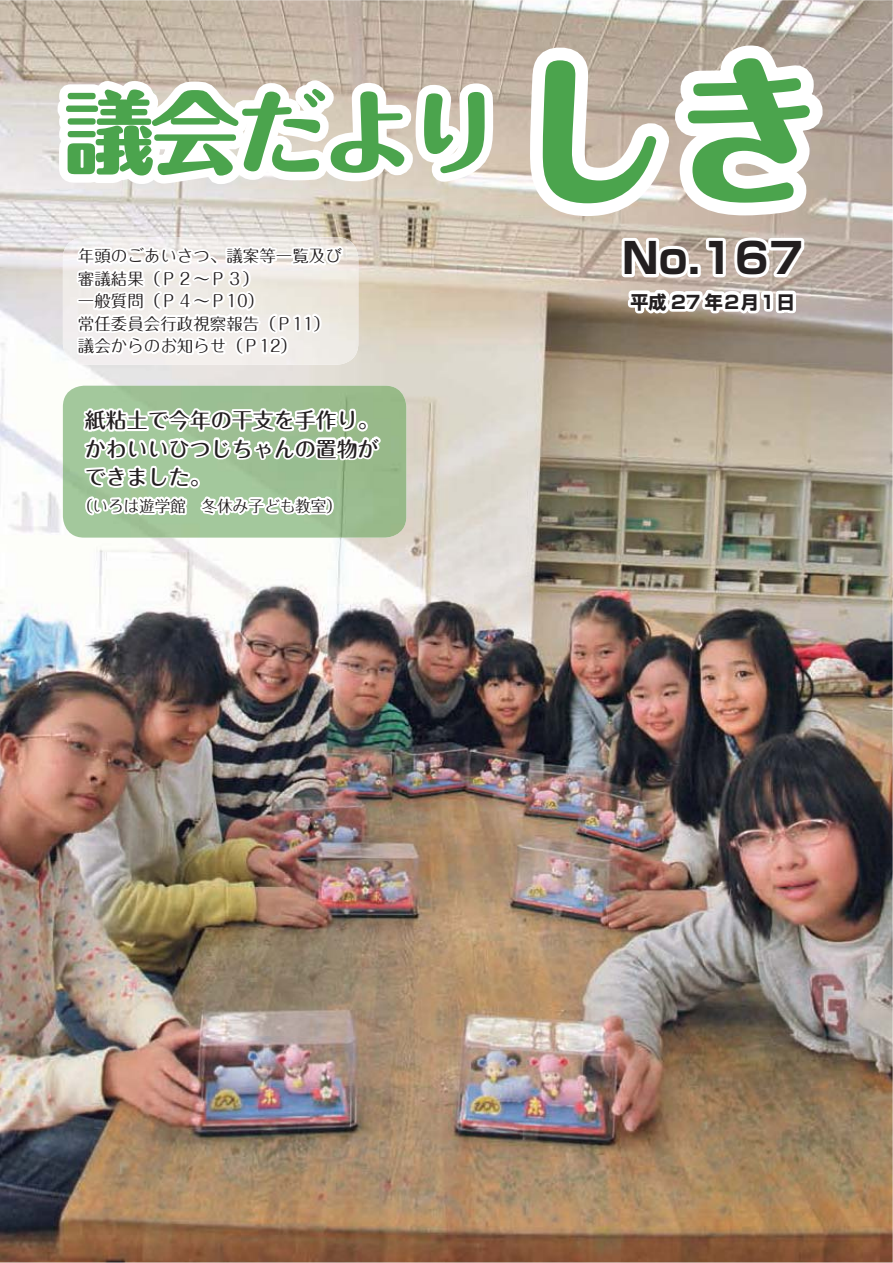
<style>
.page{position:relative;width:893px;height:1263px;background:#fff}
.page>*{position:absolute;margin:0;border:0;box-sizing:border-box;transform-origin:0 0}
.t1{font:160.5px "Maru Fo Pro Heavy 90 msp RKSJ H";color:#4ba44d}
.t2{font:90px "Maru Fo Pro Heavy 90 msp RKSJ H";letter-spacing:-.04em;color:#4ba44d}
.t3{font:42px "Shin Go Pro Bold 90 msp RKSJ H";color:#231f20}
.t4{font:21px/28.5px "Maru Fo Pro Medium 90 msp RKSJ H";color:#231f20;text-align:justify}
.t5{font:18px "Shin Go Pro Bold 90 msp RKSJ H";color:#231f20}
.t6{font:16.5px/22.5px "Maru Fo Pro Regular 90 msp RKSJ H";color:#231f20}
.t7{font:15.75px "Folk Pro Regular 90 msp RKSJ H";color:#231f20}
</style>
<div class="page">
<img style="left:0;top:0;width:893px;height:1263px">
<img style="left:63px;top:386px;width:343px;height:152px;border-radius:21px">
<img style="left:63px;top:237px;width:295px;height:128px;border-radius:21px">
<svg style="left:47px;top:67px;width:460px;height:126px"></svg>
<svg style="left:517px;top:33px;width:322px;height:290px"></svg>
<svg style="left:73px;top:204px;width:310px;height:316px"></svg>
<h2 class="t2" style="left:64px;top:99px;width:437px">議会だより</h2>
<p class="t6" style="left:78px;top:247px;width:265px">年頭のごあいさつ、議案等一覧及び</p>
<p class="t6" style="left:78px;top:270px;width:254px">審議結果（Ｐ２～Ｐ３）<br>一般質問（Ｐ４～Ｐ10）<br>常任委員会行政視察報告（Ｐ11）議会からのお知らせ（Ｐ12）</p>
<p class="t4" style="left:85px;top:409px;width:295px">紙粘土で今年の干支を手作り。かわいいひつじちゃんの置物ができました。</p>
<p class="t7" style="left:77px;top:500px;width:266px">（いろは遊学館　冬休み子ども教室）</p>
<h1 class="t1" style="left:514px;top:73px;width:316px">しき</h1>
<h3 class="t3" style="left:622px;top:243px;width:183px">No.167</h3>
<p class="t5" style="left:630px;top:295px;width:166px">平成 27 年２月１日</p>
</div>
